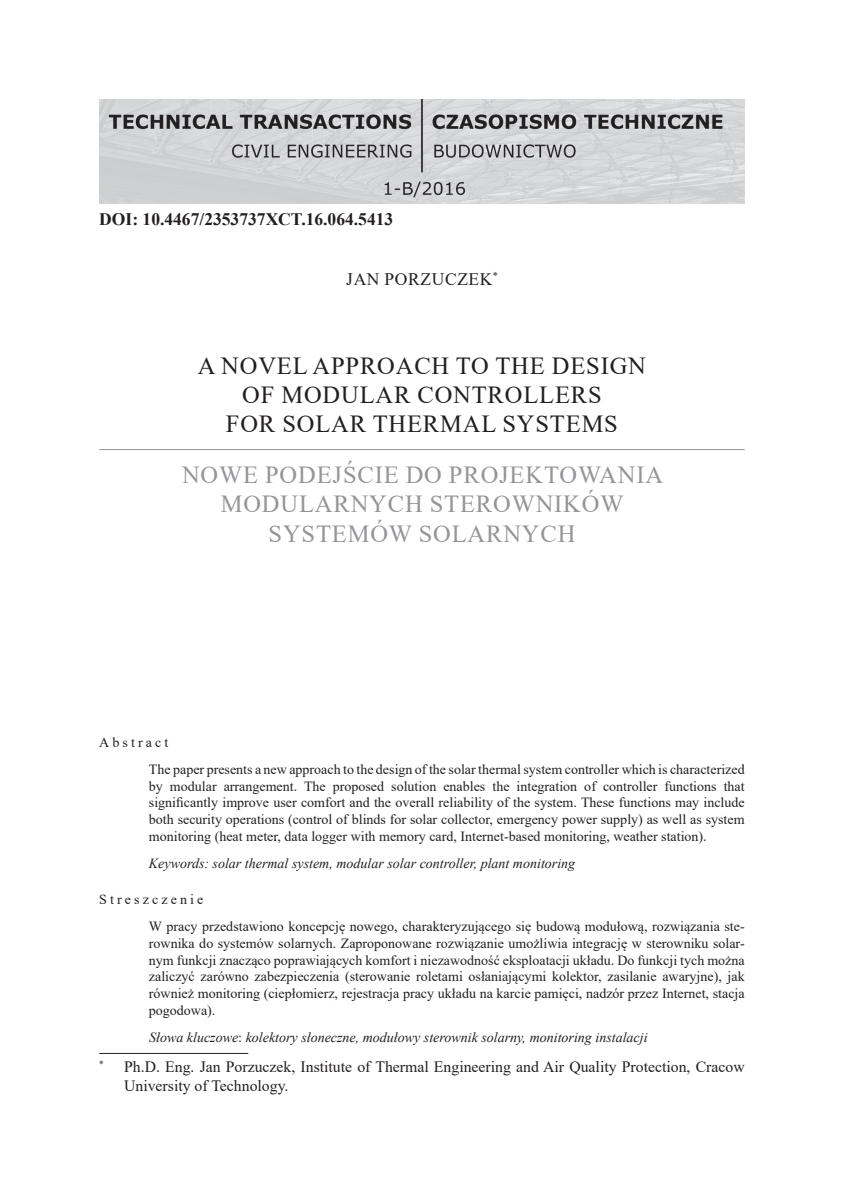
<style>
.page{position:relative;width:844px;height:1191px;background:#fff}
.page>*{position:absolute;margin:0;border:0;box-sizing:border-box;transform-origin:0 0}
.tytul_artykulu_polsk{font:24.5px/29.4px "Times New Roman";letter-spacing:.035em;color:#231f20;text-align:center}
.TYTUL_POLSKI{font:24.5px/29.4px "Times New Roman";letter-spacing:.035em;color:#939598;text-align:center}
.doi{font:700 17.5px "Times New Roman";color:#231f20}
.autor{font:17.5px "Times New Roman";letter-spacing:.035em;color:#231f20}
.przypis{font:15.75px/18.9px "Times New Roman";color:#231f20}
.streszczenie_tekst{font:14px/16.8px "Times New Roman";color:#231f20;text-align:justify}
.slowa_kluczowe{font:italic 14px "Times New Roman";color:#231f20}
.streszczenie{font:14px "Times New Roman";letter-spacing:.22em;color:#231f20}
.s1{font-style:normal}
</style>
<div class="page">
<hr style="left:99px;top:449px;width:645px;height:1px;background:#939598">
<img style="left:99px;top:99px;width:645px;height:105px">
<hr style="left:99px;top:1053px;width:149px;height:1px;background:#231f20">
<p class="doi" style="left:99px;top:207px;width:295px">DOI: 10.4467/2353737XCT.16.064.5413</p>
<p class="autor" style="left:346px;top:266px;width:153px">JAN PORZUCZEK<sup>*</sup></p>
<p class="tytul_artykulu_polsk" style="left:198px;top:350px;width:449px">A NOVEL APPROACH TO THE DESIGN<br>OF MODULAR CONTROLLERS<br>FOR SOLAR THERMAL SYSTEMS</p>
<p class="TYTUL_POLSKI" style="left:182px;top:459px;width:482px">NOWE PODEJŚCIE DO PROJEKTOWANIA<br>MODULARNYCH STEROWNIKÓW<br>SYSTEMÓW SOLARNYCH</p>
<p class="streszczenie" style="left:99px;top:732px;width:71px">Abstract</p>
<p class="streszczenie_tekst" style="left:149px;top:760px;width:597px">The paper presents a new approach to the design of the solar thermal system controller which is characterized by modular arrangement. The proposed solution enables the integration of controller functions that significantly improve user comfort and the overall reliability of the system. These functions may include both security operations (control of blinds for solar collector, emergency power supply) as well as system monitoring (heat meter, data logger with memory card, Internet-based monitoring, weather station).</p>
<p class="slowa_kluczowe" style="left:149px;top:853px;width:427px">Keywords: solar thermal system, modular solar controller, plant monitoring</p>
<p class="streszczenie" style="left:99px;top:889px;width:106px">Streszczenie</p>
<p class="streszczenie_tekst" style="left:149px;top:917px;width:597px">W pracy przedstawiono koncepcję nowego, charakteryzującego się budową modułową, rozwiązania ste&shy;rownika do systemów solarnych. Zaproponowane rozwiązanie umożliwia integrację w sterowniku solar&shy;nym funkcji znacząco poprawiających komfort i niezawodność eksploatacji układu. Do funkcji tych można zaliczyć zarówno zabezpieczenia (sterowanie roletami osłaniającymi kolektor, zasilanie awaryjne), jak również monitoring (ciepłomierz, rejestracja pracy układu na karcie pamięci, nadzór przez Internet, stacja pogodowa).</p>
<p class="slowa_kluczowe" style="left:149px;top:1027px;width:499px">Słowa kluczowe<span class="s1">:</span> kolektory słoneczne, modułowy sterownik solarny, monitoring instalacji</p>
<p class="przypis" style="left:124px;top:1057px;width:622px;text-indent:-25px"><sup>*</sup> Ph.D. Eng. Jan Porzuczek, Institute of Thermal Engineering and Air Quality Protection, Cracow<br>University of Technology.</p>
</div>
